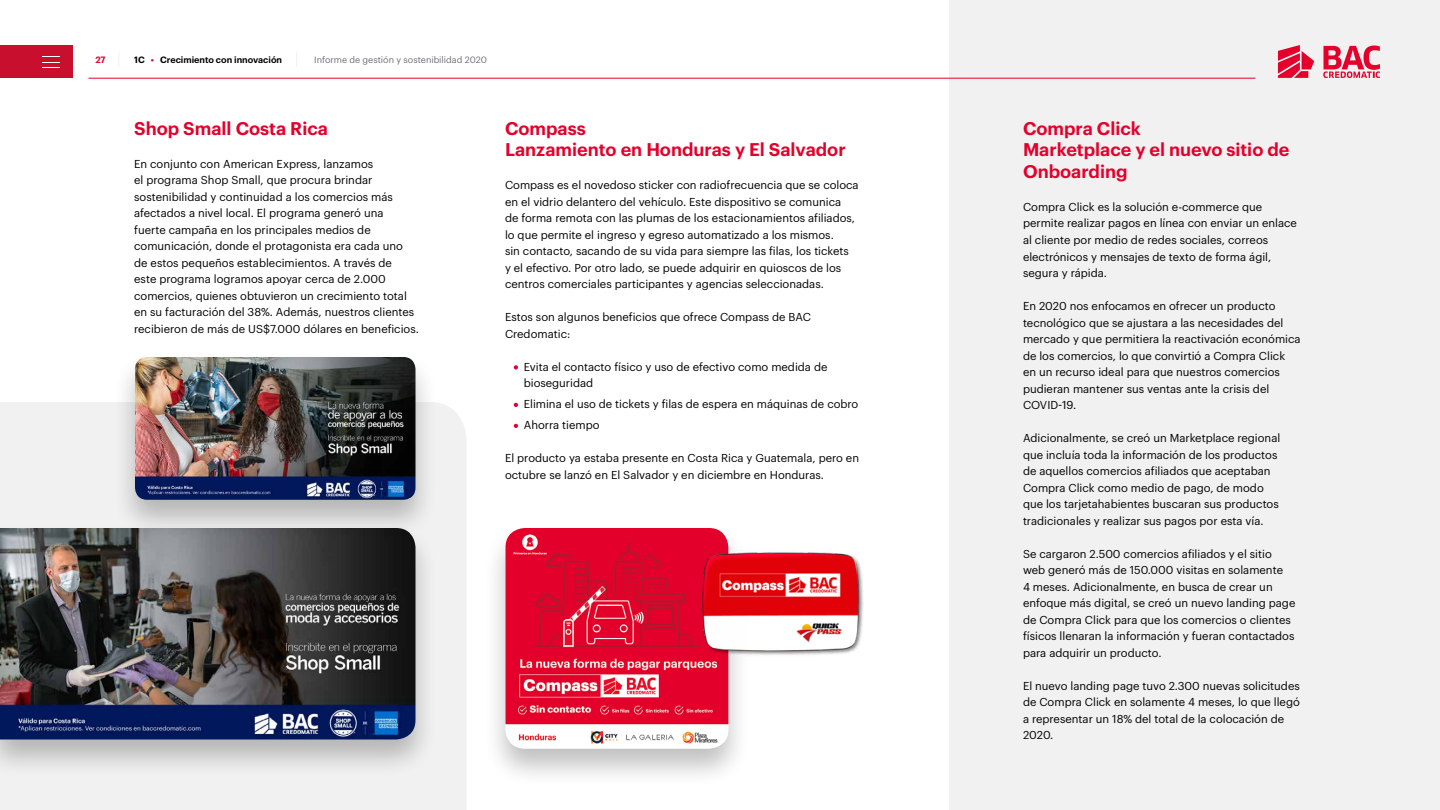
<style>
.page{position:relative;width:1440px;height:810px;background:#fff}
.page>*{position:absolute;margin:0;border:0;box-sizing:border-box;transform-origin:0 0}
.t1{font:600 18px/21.6px "Graphik";color:#e4002b}
.t2{font:11.25px/16.5px "Graphik";color:#000}
.t3{font:9px "Graphik";color:#6d6e71}
.t4{font:600 9px "Graphik";color:#000}
.t5{font:600 9px "Graphik";color:#e4002b}
.s1{color:#e4002b}
</style>
<div class="page">
<div style="left:0;top:402px;width:466px;height:408px;background:#f1f1f2"></div>
<div style="left:950px;top:0;width:490px;height:810px;background:#f1f1f2"></div>
<svg style="left:1323px;top:46px;width:57px;height:32px"></svg>
<svg style="left:1278px;top:45px;width:36px;height:33px"></svg>
<hr style="left:88px;top:78px;width:1168px;height:1px;background:#e4002b">
<svg style="left:296px;top:52px;width:1px;height:14px"></svg>
<div style="left:0;top:45px;width:73px;height:33px;background:#c8102e"></div>
<svg style="left:43px;top:56px;width:17px;height:12px"></svg>
<svg style="left:514px;top:365px;width:4px;height:5px"></svg>
<svg style="left:514px;top:424px;width:4px;height:4px"></svg>
<svg style="left:514px;top:403px;width:4px;height:4px"></svg>
<div style="left:483px;top:522px;width:268px;height:266px;background:#000;opacity:.25"></div>
<img style="left:506px;top:528px;width:222px;height:220px">
<div style="left:0;top:522px;width:438px;height:257px;background:#000;opacity:.25"></div>
<img style="left:0;top:528px;width:416px;height:212px">
<div style="left:112px;top:351px;width:326px;height:188px;background:#000;opacity:.25"></div>
<img style="left:135px;top:357px;width:281px;height:143px">
<img style="left:685px;top:526px;width:179px;height:157px">
<p class="t5" style="left:95px;top:53px;width:12px">27</p>
<p class="t4" style="left:134px;top:53px;width:149px">1C <span class="s1">•</span> Crecimiento con innovación</p>
<p class="t3" style="left:314px;top:53px;width:174px">Informe de gestión y sostenibilidad 2020</p>
<h1 class="t1" style="left:134px;top:116px;width:195px">Shop Small Costa Rica</h1>
<p class="t2" style="left:134px;top:155px;width:286px">En conjunto con American Express, lanzamos<br>el programa Shop Small, que procura brindar sostenibilidad y continuidad a los comercios más afectados a nivel local. El programa generó una<br>fuerte campaña en los principales medios de comunicación, donde el protagonista era cada uno de estos pequeños establecimientos. A través de<br>este programa logramos apoyar cerca de 2.000 comercios, quienes obtuvieron un crecimiento total en su facturación del 38%. Además, nuestros clientes recibieron de más de US$7.000 dólares en beneficios.</p>
<h1 class="t1" style="left:505px;top:116px;width:342px">Compass<br>Lanzamiento en Honduras y El Salvador</h1>
<p class="t2" style="left:505px;top:176px;width:355px">Compass es el novedoso sticker con radiofrecuencia que se coloca en el vidrio delantero del vehículo. Este dispositivo se comunica<br>de forma remota con las plumas de los estacionamientos afiliados, lo que permite el ingreso y egreso automatizado a los mismos.<br>sin contacto, sacando de su vida para siempre las filas, los tickets<br>y el efectivo. Por otro lado, se puede adquirir en quioscos de los centros comerciales participantes y agencias seleccionadas.</p>
<p class="t2" style="left:505px;top:308px;width:307px">Estos son algunos beneficios que ofrece Compass de BAC<br>Credomatic:</p>
<p class="t2" style="left:524px;top:358px;width:305px">Evita el contacto físico y uso de efectivo como medida de bioseguridad</p>
<p class="t2" style="left:524px;top:393px;width:336px;line-height:21px">Elimina el uso de tickets y filas de espera en máquinas de cobro<br>Ahorra tiempo</p>
<p class="t2" style="left:505px;top:449px;width:356px">El producto ya estaba presente en Costa Rica y Guatemala, pero en octubre se lanzó en El Salvador y en diciembre en Honduras.</p>
<h1 class="t1" style="left:1023px;top:116px;width:268px">Compra Click<br>Marketplace y el nuevo sitio de<br>Onboarding</h1>
<p class="t2" style="left:1023px;top:198px;width:276px">Compra Click es la solución e-commerce que permite realizar pagos en línea con enviar un enlace al cliente por medio de redes sociales, correos electrónicos y mensajes de texto de forma ágil, segura y rápida.</p>
<p class="t2" style="left:1023px;top:297px;width:279px">En 2020 nos enfocamos en ofrecer un producto tecnológico que se ajustara a las necesidades del mercado y que permitiera la reactivación económica de los comercios, lo que convirtió a Compra Click en un recurso ideal para que nuestros comercios pudieran mantener sus ventas ante la crisis del COVID-19.</p>
<p class="t2" style="left:1023px;top:429px;width:259px">Adicionalmente, se creó un Marketplace regional que incluía toda la información de los productos de aquellos comercios afiliados que aceptaban Compra Click como medio de pago, de modo que los tarjetahabientes buscaran sus productos tradicionales y realizar sus pagos por esta vía.</p>
<p class="t2" style="left:1023px;top:544px;width:274px">Se cargaron 2.500 comercios afiliados y el sitio web generó más de 150.000 visitas en solamente<br>4 meses. Adicionalmente, en busca de crear un enfoque más digital, se creó un nuevo landing page de Compra Click para que los comercios o clientes físicos llenaran la información y fueran contactados para adquirir un producto.</p>
<p class="t2" style="left:1023px;top:676px;width:278px">El nuevo landing page tuvo 2.300 nuevas solicitudes de Compra Click en solamente 4 meses, lo que llegó a representar un 18% del total de la colocación de 2020.</p>
</div>
